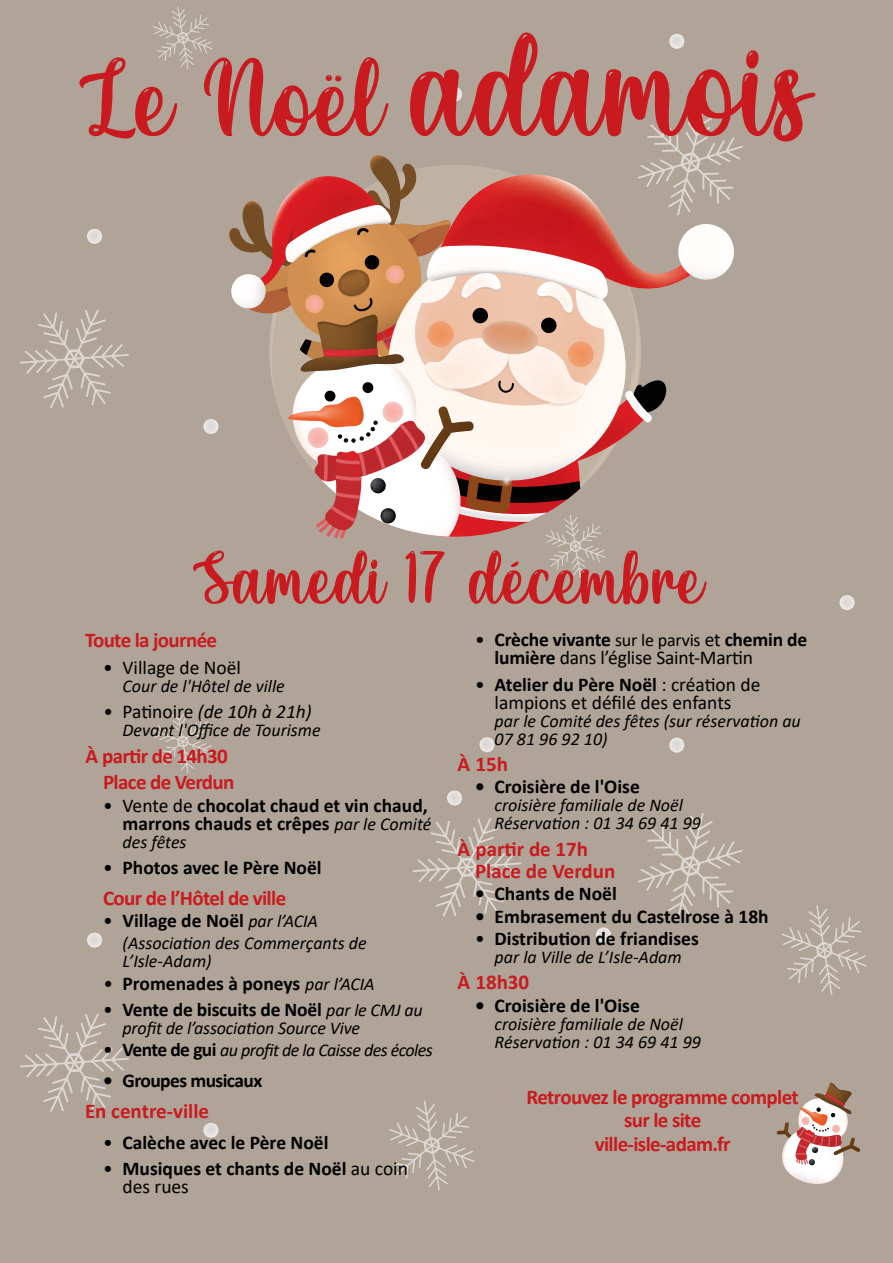
<style>
.page{position:relative;width:893px;height:1263px;background:#b0a397}
.page>*{position:absolute;margin:0;border:0;box-sizing:border-box;transform-origin:0 0}
.t1{font:153.9px "Christmas Bell Personal Use";color:#c91b1f}
.t2{font:117px "Christmas Bell Personal Use";color:#c91b1f}
.t3{font:79.5px "Christmas Bell Personal Use";color:#c91b1f}
.t4{font:700 21px/23.5px "Calibri";letter-spacing:-.03em;color:#c91b1f}
.t5{font:700 21px/22.2px "Calibri";color:#c91b1f}
.t6{font:700 19.5px/18px "Calibri";color:#000}
.t7{font:19.5px/18px "Calibri";color:#000;text-align:center}
.t8{font:italic 19.5px "Calibri";color:#000}
.t9{font:700 19.5px "Calibri";letter-spacing:-.03em;color:#000}
.t10{font:italic 18px/18px "Calibri";color:#000}
.t11{font:italic 18px "Calibri";letter-spacing:-.03em;color:#000}
.s1{font-style:normal}
.s2{font-weight:400}
.s3{font-weight:400;font-style:italic;font-size:18px}
.s4{font-weight:400;font-style:italic}
.s5{font-style:normal;font-size:19.5px}
.s6{font-weight:700;font-style:normal;font-size:19.5px}
.s7{font-weight:400;font-size:18px}
.s8{font-weight:700}
</style>
<div class="page">
<svg style="left:447px;top:87px;width:15px;height:15px"></svg>
<svg style="left:669px;top:34px;width:15px;height:15px"></svg>
<svg style="left:203px;top:419px;width:16px;height:15px"></svg>
<svg style="left:87px;top:229px;width:15px;height:15px"></svg>
<svg style="left:20px;top:310px;width:109px;height:98px"></svg>
<svg style="left:153px;top:6px;width:60px;height:63px"></svg>
<svg style="left:839px;top:595px;width:16px;height:15px"></svg>
<svg style="left:596px;top:927px;width:15px;height:15px"></svg>
<svg style="left:479px;top:737px;width:16px;height:15px"></svg>
<svg style="left:412px;top:818px;width:109px;height:98px"></svg>
<svg style="left:782px;top:905px;width:85px;height:90px"></svg>
<svg style="left:447px;top:790px;width:15px;height:15px"></svg>
<svg style="left:669px;top:737px;width:15px;height:16px"></svg>
<svg style="left:203px;top:1123px;width:16px;height:15px"></svg>
<svg style="left:87px;top:932px;width:15px;height:16px"></svg>
<svg style="left:20px;top:1013px;width:109px;height:99px"></svg>
<svg style="left:389px;top:1100px;width:85px;height:90px"></svg>
<svg style="left:638px;top:813px;width:105px;height:106px"></svg>
<svg style="left:153px;top:710px;width:60px;height:63px"></svg>
<svg style="left:229px;top:109px;width:514px;height:469px"></svg>
<svg style="left:777px;top:1082px;width:83px;height:102px"></svg>
<h2 class="t2" style="left:77px;top:45px;width:306px">Le Noël</h2>
<h1 class="t1" style="left:406px;top:16px;width:401px">adamois</h1>
<h3 class="t3" style="left:191px;top:542px;width:513px">Samedi 17 décembre</h3>
<p class="t4" style="left:85px;top:628px;width:134px">Toute la journée</p>
<p class="t7" style="left:103px;top:658px;width:139px">• Village de Noël</p>
<p class="t10" style="left:123px;top:676px;width:164px">Cour de l'Hôtel de ville</p>
<p class="t8" style="left:103px;top:698px;width:210px">• <span class="s1">Patinoire</span> (de 10h à 21h)</p>
<p class="t10" style="left:123px;top:720px;width:200px">Devant l'Office de Tourisme</p>
<p class="t4" style="left:103px;top:742px;width:133px;line-height:26.5px;text-indent:-18px">À partir de 14h30<br>Place de Verdun</p>
<p class="t6" style="left:103px;top:796px;width:330px;text-align:right"><span class="s2">• Vente de</span> chocolat chaud et vin chaud, marrons chauds et crêpes <span class="s3">par le Comité</span></p>
<p class="t10" style="left:123px;top:832px;width:66px">des fêtes</p>
<p class="t6" style="left:103px;top:858px;width:220px"><span class="s2">•</span> Photos avec le Père Noël</p>
<p class="t4" style="left:103px;top:886px;width:185px">Cour de l’Hôtel de ville</p>
<p class="t6" style="left:103px;top:911px;width:216px"><span class="s2">•</span> Village de Noël <span class="s3">par l’ACIA</span></p>
<p class="t10" style="left:123px;top:933px;width:246px">(Association des Commerçants de<br>L’Isle-Adam)</p>
<p class="t6" style="left:103px;top:974px;width:273px"><span class="s4">•</span> Promenades à poneys <span class="s3">par l’ACIA</span></p>
<p class="t6" style="left:103px;top:1000px;width:321px"><span class="s2">•</span> Vente de biscuits de Noël <span class="s3">par le CMJ au</span></p>
<p class="t10" style="left:123px;top:1018px;width:239px">profit de l’association Source Vive</p>
<p class="t11" style="left:103px;top:1038px;width:331px"><span class="s5">•</span> <span class="s6">Vente de gui</span> au profit de la Caisse des écoles</p>
<p class="t9" style="left:103px;top:1067px;width:161px">• Groupes musicaux</p>
<p class="t5" style="left:85px;top:1099px;width:126px">En centre-ville</p>
<p class="t6" style="left:103px;top:1133px;width:227px"><span class="s2">•</span> Calèche avec le Père Noël</p>
<p class="t6" style="left:123px;top:1159px;width:287px;text-indent:-20px"><span class="s2">•</span> Musiques et chants de Noël <span class="s2">au coin des rues</span></p>
<p class="t6" style="left:495px;top:630px;width:314px;text-indent:-20px"><span class="s2">•</span> Crèche vivante <span class="s7">sur le parvis</span> <span class="s2">et</span> chemin de lumière <span class="s2">dans l’église Saint-Martin</span></p>
<p class="t7" style="left:475px;top:675px;width:287px">• <span class="s8">Atelier du Père Noël</span> : création de lampions et défilé des enfants</p>
<p class="t10" style="left:495px;top:711px;width:308px">par le Comité des fêtes (sur réservation au<br>07 81 96 92 10)</p>
<p class="t4" style="left:457px;top:752px;width:52px">À 15h</p>
<p class="t6" style="left:475px;top:778px;width:166px">• Croisière de l'Oise</p>
<p class="t10" style="left:495px;top:796px;width:208px">croisière familiale de Noël<br>Réservation : 01 34 69 41 99</p>
<p class="t5" style="left:475px;top:837px;width:142px;text-indent:-18px">À partir de 17h<br>Place de Verdun</p>
<p class="t6" style="left:475px;top:885px;width:143px">• Chants de Noël</p>
<p class="t6" style="left:475px;top:907px;width:295px">• Embrasement du Castelrose à 18h</p>
<p class="t6" style="left:475px;top:929px;width:225px"><span class="s2">•</span> Distribution de friandises</p>
<p class="t10" style="left:495px;top:947px;width:189px">par la Ville de L’Isle-Adam</p>
<p class="t4" style="left:457px;top:970px;width:73px">À 18h30</p>
<p class="t6" style="left:475px;top:996px;width:166px">• Croisière de l'Oise</p>
<p class="t10" style="left:495px;top:1014px;width:208px">croisière familiale de Noël<br>Réservation : 01 34 69 41 99</p>
<p class="t4" style="left:527px;top:1084px;width:274px;text-align:center">Retrouvez le programme complet sur le site<br>ville-isle-adam.fr</p>
</div>
